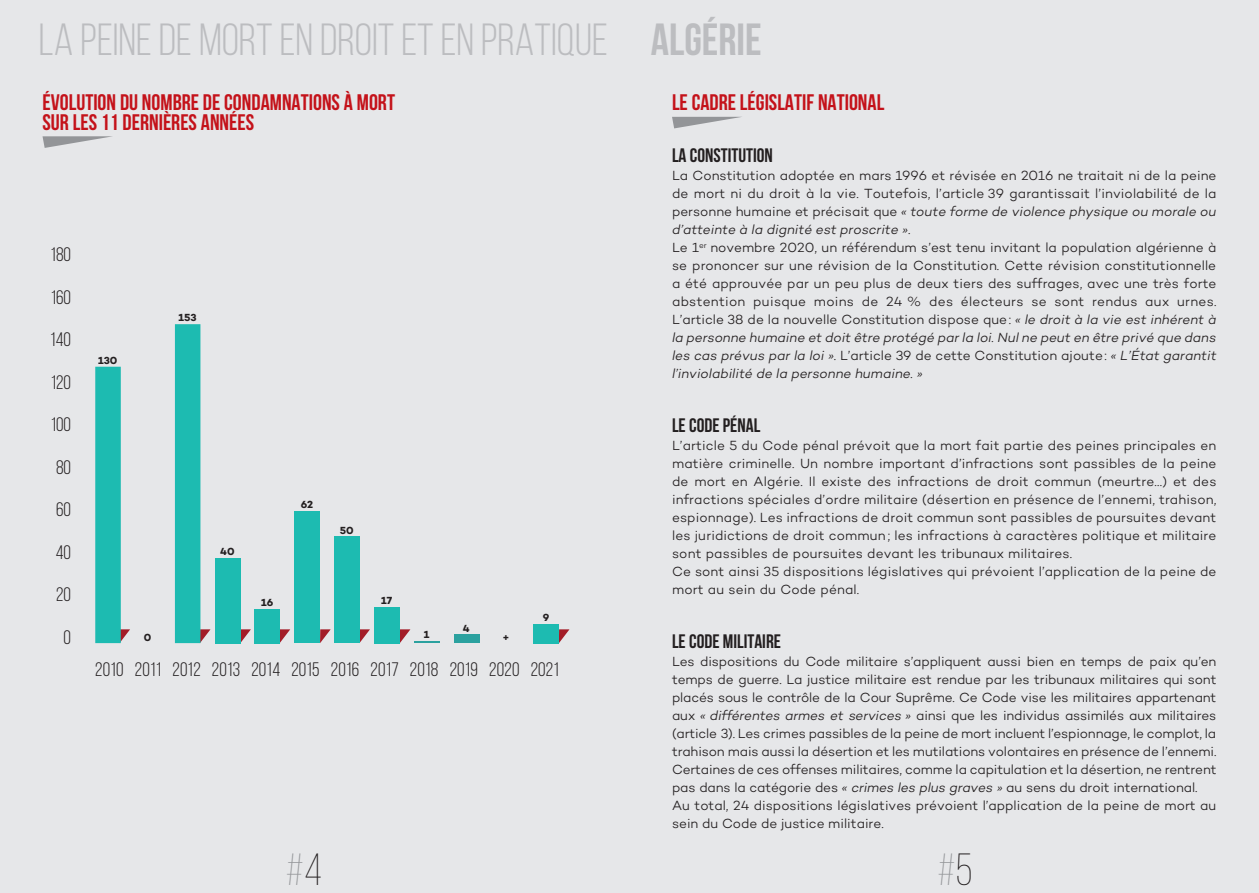
<style>
.page{position:relative;width:1259px;height:893px;background:#e6e7e9}
.page>*{position:absolute;margin:0;border:0;box-sizing:border-box;transform-origin:0 0}
.t1{font:45px "Bebas Neue";color:#bcbdc0}
.t2{font:300 45px "Bebas Neue";color:#939598}
.t3{font:700 22.5px/19.5px "Bebas Neue";color:#c4121a}
.t4{font:19.5px/42.5px "Bebas Neue";letter-spacing:.01em;color:#231f20;text-align:right}
.t5{font:700 19.5px "Bebas Neue";color:#231f20}
.t6{font:300 13.5px/18px "Campton";color:#231f20}
.t7{font:700 10.5px "Campton";color:#231f20}
.s1{font-weight:700}
.s2{font-style:italic}
.s3{color:#231f20}
</style>
<div class="page">
<svg style="left:43px;top:136px;width:69px;height:12px"></svg>
<svg style="left:121px;top:629px;width:9px;height:12px"></svg>
<svg style="left:200px;top:629px;width:10px;height:14px"></svg>
<svg style="left:240px;top:629px;width:11px;height:14px"></svg>
<svg style="left:280px;top:629px;width:10px;height:14px"></svg>
<svg style="left:320px;top:629px;width:11px;height:14px"></svg>
<svg style="left:360px;top:629px;width:10px;height:14px"></svg>
<svg style="left:400px;top:629px;width:10px;height:14px"></svg>
<svg style="left:559px;top:629px;width:10px;height:14px"></svg>
<svg style="left:672px;top:117px;width:69px;height:11px"></svg>
<div style="left:454px;top:634px;width:25px;height:9px;background:#2ba19f"></div>
<hr style="left:414px;top:641px;width:26px;height:2px;background:#2ba19f">
<div style="left:95px;top:367px;width:26px;height:276px;background:#1dbbb1"></div>
<div style="left:175px;top:324px;width:25px;height:319px;background:#1dbbb1"></div>
<div style="left:215px;top:558px;width:25px;height:85px;background:#1dbbb1"></div>
<div style="left:254px;top:609px;width:26px;height:34px;background:#1dbbb1"></div>
<div style="left:294px;top:511px;width:26px;height:132px;background:#1dbbb1"></div>
<div style="left:334px;top:537px;width:26px;height:106px;background:#1dbbb1"></div>
<div style="left:374px;top:607px;width:25px;height:36px;background:#1dbbb1"></div>
<div style="left:533px;top:624px;width:26px;height:19px;background:#1dbbb1"></div>
<h1 class="t1" style="left:39px;top:15px;width:724px">LA PEINE DE MORT EN DROIT ET EN PRATIQUE <span class="s1">ALGÉRIE</span></h1>
<h2 class="t3" style="left:43px;top:93px;width:354px">ÉVOLUTION DU NOMBRE DE CONDAMNATIONS À MORT<br>SUR LES 11 DERNIÈRES ANNÉES</h2>
<h2 class="t3" style="left:672px;top:93px;width:214px">LE CADRE LÉGISLATIF NATIONAL</h2>
<h3 class="t5" style="left:672px;top:145px;width:102px">LA CONSTITUTION</h3>
<p class="t6" style="left:672px;top:166px;width:546px">La Constitution adoptée en mars 1996 et révisée en 2016 ne traitait ni de la peine de mort ni du droit à la vie. Toutefois, l’article 39 garantissait l’inviolabilité de la personne humaine et précisait que <span class="s2">« toute forme de violence physique ou morale ou d’atteinte à la dignité est proscrite »</span>.<br>Le 1<sup>er</sup> novembre 2020, un référendum s’est tenu invitant la population algérienne à se prononcer sur une révision de la Constitution. Cette révision constitutionnelle a été approuvée par un peu plus de deux tiers des suffrages, avec une très forte abstention puisque moins de 24 % des électeurs se sont rendus aux urnes.<br>L’article 38 de la nouvelle Constitution dispose que: <span class="s2">« le droit à la vie est inhérent à la personne humaine et doit être protégé par la loi. Nul ne peut en être privé que dans les cas prévus par la loi »</span>. L’article 39 de cette Constitution ajoute: <span class="s2">« L’État garantit l’inviolabilité de la personne humaine. »</span></p>
<h3 class="t5" style="left:672px;top:415px;width:90px">LE CODE PÉNAL</h3>
<p class="t6" style="left:672px;top:436px;width:546px">L’article 5 du Code pénal prévoit que la mort fait partie des peines principales en matière criminelle. Un nombre important d’infractions sont passibles de la peine de mort en Algérie. Il existe des infractions de droit commun (meurtre…) et des infractions spéciales d’ordre militaire (désertion en présence de l’ennemi, trahison, espionnage). Les infractions de droit commun sont passibles de poursuites devant les juridictions de droit commun; les infractions à caractères politique et militaire sont passibles de poursuites devant les tribunaux militaires.<br>Ce sont ainsi 35 dispositions législatives qui prévoient l’application de la peine de mort au sein du Code pénal.</p>
<h3 class="t5" style="left:672px;top:631px;width:110px">LE CODE MILITAIRE</h3>
<p class="t6" style="left:672px;top:652px;width:546px">Les dispositions du Code militaire s’appliquent aussi bien en temps de paix qu’en temps de guerre. La justice militaire est rendue par les tribunaux militaires qui sont placés sous le contrôle de la Cour Suprême. Ce Code vise les militaires appartenant aux <span class="s2">« différentes armes et services »</span> ainsi que les individus assimilés aux militaires (article 3). Les crimes passibles de la peine de mort incluent l’espionnage, le complot, la trahison mais aussi la désertion et les mutilations volontaires en présence de l’ennemi.<br>Certaines de ces offenses militaires, comme la capitulation et la désertion, ne rentrent pas dans la catégorie des <span class="s2">« crimes les plus graves »</span> au sens du droit international.<br>Au total, 24 dispositions législatives prévoient l’application de la peine de mort au sein du Code de justice militaire.</p>
<h3 class="t4" style="left:50px;top:233px;width:22px">180<br>160<br>140<br>120<br>100<br>80<br>60<br>40<br>20<br>0</h3>
<p class="t7" style="left:178px;top:311px;width:20px">153</p>
<p class="t7" style="left:98px;top:353px;width:21px">130</p>
<p class="t7" style="left:301px;top:498px;width:14px">62</p>
<p class="t7" style="left:340px;top:524px;width:15px">50</p>
<p class="t7" style="left:220px;top:545px;width:16px">40</p>
<p class="t7" style="left:381px;top:594px;width:13px">17</p>
<p class="t7" style="left:261px;top:596px;width:14px">16</p>
<p class="t7" style="left:543px;top:611px;width:8px">9</p>
<p class="t7" style="left:463px;top:622px;width:8px">4</p>
<p class="t7" style="left:424px;top:628px;width:7px">1</p>
<p class="t7" style="left:144px;top:631px;width:9px">0</p>
<p class="t7" style="left:502px;top:631px;width:9px">+</p>
<h3 class="t4" style="left:95px;top:648px;width:465px">2010 2011 2012 2013 2014 2015 2016 2017 2018 2019 2020 2021</h3>
<h1 class="t2" style="left:286px;top:845px;width:38px">#<span class="s3">4</span></h1>
<h1 class="t2" style="left:937px;top:845px;width:37px">#<span class="s3">5</span></h1>
</div>
